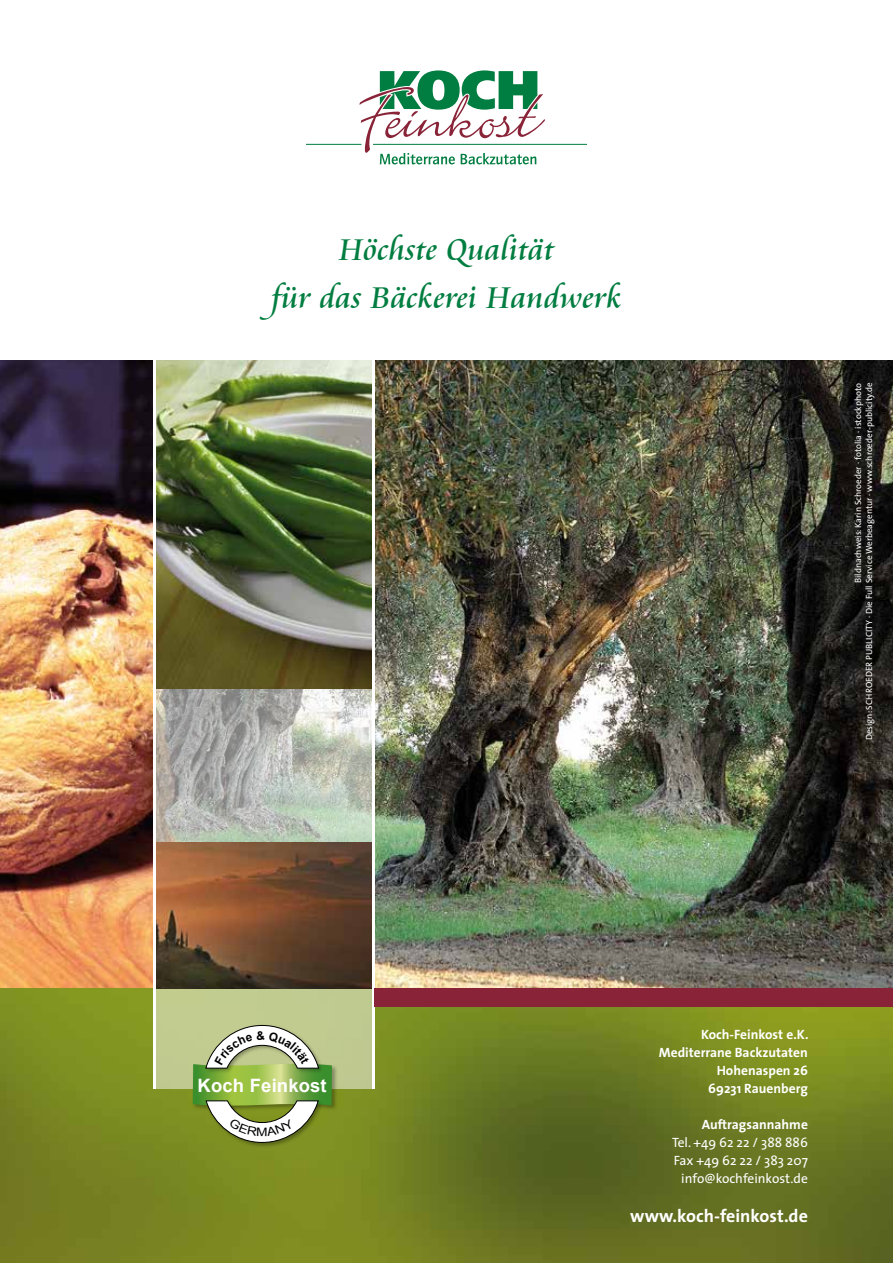
<style>
.page{position:relative;width:893px;height:1263px;background:#fff}
.page>*{position:absolute;margin:0;border:0;box-sizing:border-box;transform-origin:0 0}
.t1{font:33px/48px "Cataneo BT";color:#007d40;text-align:center}
.t2{font:700 18.45px "Arial";letter-spacing:.01em;color:#fff}
.t3{font:700 18px "The Sans";color:#fff}
.t4{font:700 13.5px/18px "The Sans";color:#fff;text-align:right}
.t5{font:13.5px/18px "The Sans";color:#fff;text-align:right}
.t6{font:9px/10.8px "The Sans";color:#fff;text-align:right}
</style>
<div class="page">
<img style="left:375px;top:360px;width:518px;height:628px">
<img style="left:0;top:360px;width:153px;height:629px">
<img style="left:0;top:989px;width:893px;height:274px">
<svg style="left:156px;top:689px;width:216px;height:400px;background:#b9bea9"></svg>
<img style="left:156px;top:360px;width:216px;height:329px">
<img style="left:156px;top:843px;width:216px;height:146px">
<img style="left:190px;top:1061px;width:149px;height:52px">
<img style="left:203px;top:1023px;width:123px;height:127px">
<hr style="left:153px;top:358px;width:3px;height:731px;background:#fff">
<hr style="left:372px;top:358px;width:2px;height:731px;background:#fff">
<div style="left:374px;top:989px;width:519px;height:18px;background:#892337"></div>
<hr style="left:306px;top:144px;width:55px;height:1px;background:#007d40">
<hr style="left:373px;top:144px;width:214px;height:1px;background:#007d40">
<svg style="left:359px;top:70px;width:186px;height:94px"></svg>
<svg style="left:193px;top:1025px;width:139px;height:118px"></svg>
<h1 class="t1" style="left:272px;top:227px;width:351px">Höchste Qualität<br>für das Bäckerei Handwerk</h1>
<p class="t6" style="left:852px;top:740px;width:359px;rotate:-90deg">Bildnachweis: Karin Schroeder · fotolia · istockphoto<br>Design: SCHROEDER PUBLICITY · Die Full Service Werbeagentur · www.schroeder-publicity.de</p>
<h2 class="t2" style="left:198px;top:1073px;width:131px">Koch Feinkost</h2>
<h3 class="t4" style="left:659px;top:1025px;width:151px">Koch-Feinkost e.K.<br>Mediterrane Backzutaten<br>Hohenaspen 26<br>69231 Rauenberg</h3>
<h3 class="t4" style="left:702px;top:1115px;width:108px">Auftragsannahme</h3>
<h3 class="t5" style="left:672px;top:1133px;width:137px">Tel. +49 62 22 / 388 886<br>Fax +49 62 22 / 383 207 info@kochfeinkost.de</h3>
<h3 class="t3" style="left:630px;top:1201px;width:179px">www.koch-feinkost.de</h3>
</div>
